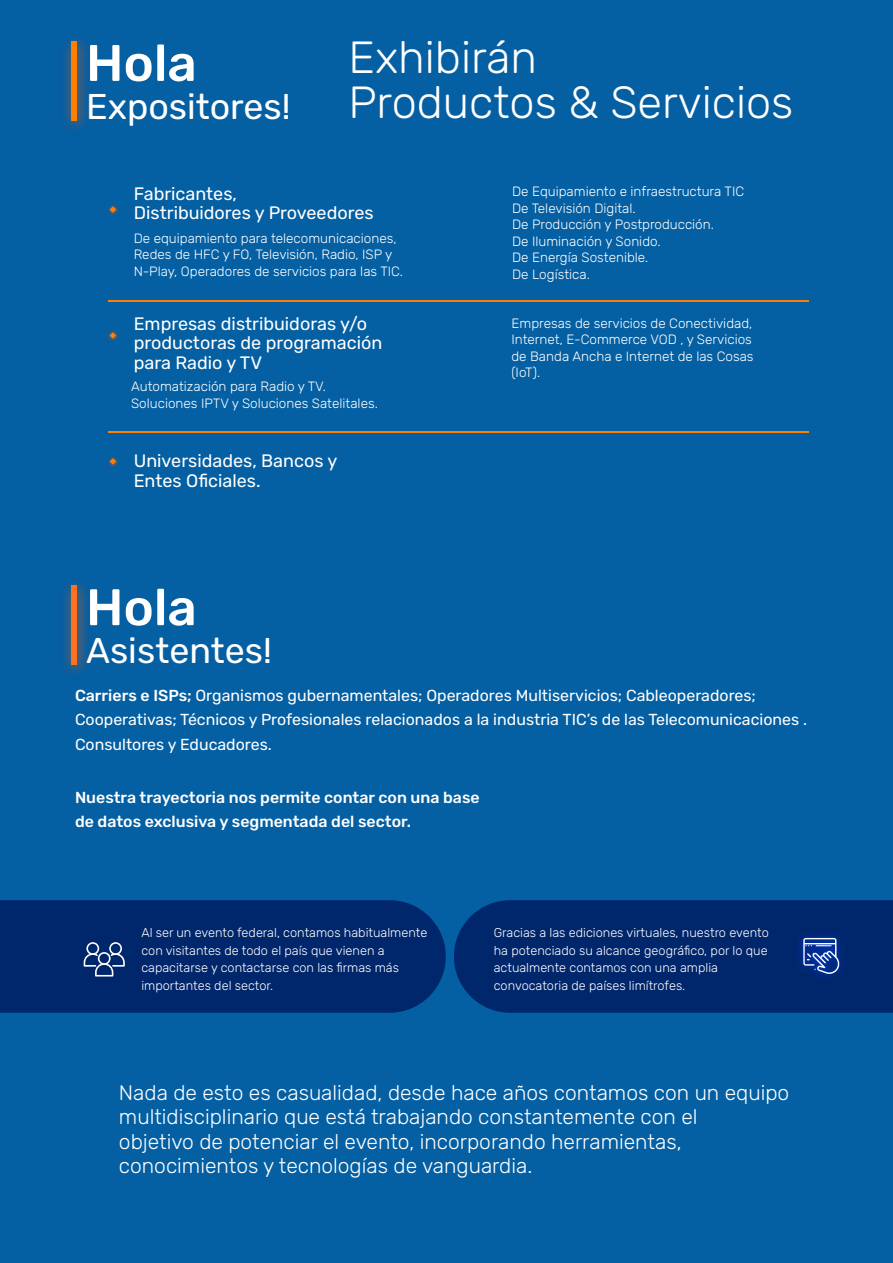
<style>
.page{position:relative;width:893px;height:1263px;background:#045fa3}
.page>*{position:absolute;margin:0;border:0;box-sizing:border-box;transform-origin:0 0}
.t1{font:500 51.3px "Rubik";color:#fff}
.t2{font:300 45px/45px "Rubik";color:#fff}
.t3{font:35.85px "Rubik";color:#fff}
.t4{font:300 21px/24.3px "Rubik";color:#fff}
.t5{font:18px/19.5px "Rubik";color:#fff}
.t6{font:15.9px/24.3px "Rubik";color:#fff}
.t7{font:500 15.9px/24.3px "Rubik";color:#fff}
.t8{font:300 13.5px/16.5px "Rubik";color:#fff}
.t9{font:300 12.75px/17.5px "Rubik";color:#fff}
.s1{font-weight:500}
</style>
<div class="page">
<div style="left:0;top:900px;width:446px;height:113px;background:#00266b"></div>
<div style="left:454px;top:900px;width:439px;height:113px;background:#00266b"></div>
<img style="left:791px;top:926px;width:59px;height:59px">
<img style="left:794px;top:969px;width:9px;height:3px">
<img style="left:794px;top:941px;width:9px;height:28px">
<svg style="left:803px;top:938px;width:37px;height:36px"></svg>
<svg style="left:84px;top:942px;width:41px;height:34px"></svg>
<img style="left:64px;top:39px;width:23px;height:90px">
<div style="left:71px;top:41px;width:6px;height:80px;background:#ff7f00"></div>
<img style="left:64px;top:583px;width:23px;height:90px">
<div style="left:71px;top:585px;width:6px;height:80px;background:#ff7222"></div>
<img style="left:108px;top:205px;width:10px;height:10px">
<svg style="left:110px;top:206px;width:6px;height:7px"></svg>
<img style="left:108px;top:331px;width:10px;height:10px">
<svg style="left:110px;top:332px;width:6px;height:7px"></svg>
<img style="left:108px;top:457px;width:10px;height:10px">
<svg style="left:110px;top:458px;width:6px;height:6px"></svg>
<hr style="left:109px;top:300px;width:700px;height:1px;background:#ff7f00">
<hr style="left:109px;top:432px;width:700px;height:1px;background:#ff7f00">
<h1 class="t1" style="left:86px;top:34px;width:112px">Hola</h1>
<h3 class="t3" style="left:86px;top:86px;width:206px">Expositores!</h3>
<h2 class="t2" style="left:348px;top:36px;width:447px">Exhibirán<br>Productos &amp; Servicios</h2>
<h3 class="t5" style="left:134px;top:184px;width:241px">Fabricantes,<br>Distribuidores y Proveedores</h3>
<p class="t8" style="left:134px;top:230px;width:271px">De equipamiento para telecomunicaciones,<br>Redes de HFC y FO, Televisión, Radio, ISP y<br>N-Play, Operadores de servicios para las TIC.</p>
<h3 class="t5" style="left:134px;top:314px;width:250px">Empresas distribuidoras y/o productoras de programación para Radio y TV</h3>
<p class="t8" style="left:131px;top:378px;width:248px">Automatización para Radio y TV.<br>Soluciones IPTV y Soluciones Satelitales.</p>
<h3 class="t5" style="left:134px;top:452px;width:205px">Universidades, Bancos y<br>Entes Oficiales.</h3>
<h1 class="t1" style="left:86px;top:579px;width:112px">Hola</h1>
<h3 class="t3" style="left:86px;top:630px;width:187px">Asistentes!</h3>
<p class="t8" style="left:512px;top:184px;width:234px">De Equipamiento e infraestructura TIC<br>De Televisión Digital.<br>De Producción y Postproducción.<br>De Iluminación y Sonido.<br>De Energía Sostenible.<br>De Logística.</p>
<p class="t8" style="left:511px;top:315px;width:244px">Empresas de servicios de Conectividad,<br>Internet, E-Commerce VOD , y Servicios de Banda Ancha e Internet de las Cosas (IoT).</p>
<p class="t6" style="left:75px;top:684px;width:734px"><span class="s1">Carriers e ISPs;</span> Organismos gubernamentales; Operadores Multiservicios; Cableoperadores;<br>Cooperativas; Técnicos y Profesionales relacionados a la industria TIC’s de las Telecomunicaciones .<br>Consultores y Educadores.</p>
<p class="t7" style="left:75px;top:785px;width:406px">Nuestra trayectoria nos permite contar con una base de datos exclusiva y segmentada del sector.</p>
<p class="t9" style="left:141px;top:924px;width:287px">Al ser un evento federal, contamos habitualmente con visitantes de todo el país que vienen a capacitarse y contactarse con las firmas más importantes del sector.</p>
<p class="t9" style="left:494px;top:924px;width:277px">Gracias a las ediciones virtuales, nuestro evento ha potenciado su alcance geográfico, por lo que actualmente contamos con una amplia convocatoria de países limítrofes.</p>
<p class="t4" style="left:119px;top:1081px;width:672px">Nada de esto es casualidad, desde hace años contamos con un equipo multidisciplinario que está trabajando constantemente con el<br>objetivo de potenciar el evento, incorporando herramientas, conocimientos y tecnologías de vanguardia.</p>
</div>
